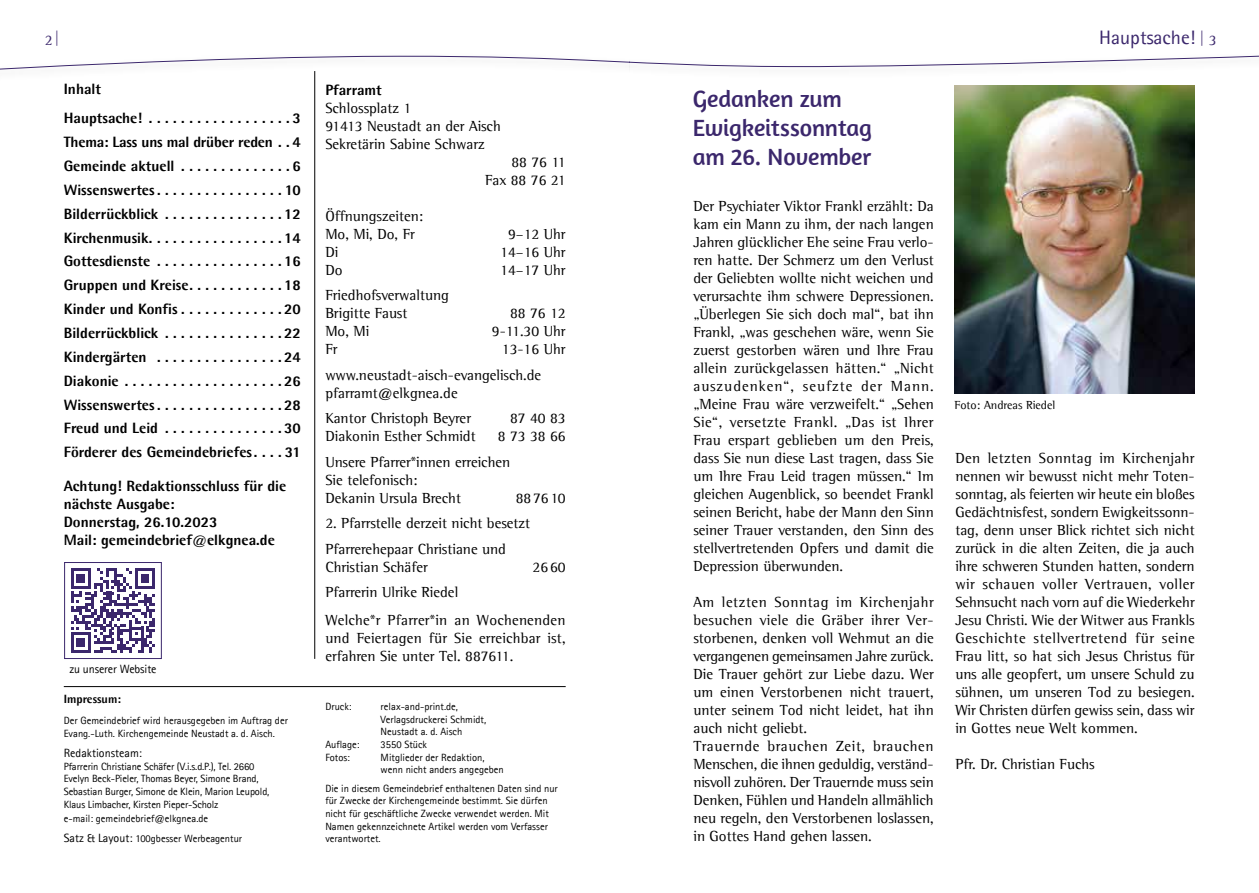
<style>
.page{position:relative;width:1259px;height:893px;background:#fff}
.page>*{position:absolute;margin:0;border:0;box-sizing:border-box;transform-origin:0 0}
.t1{font:24px/28.8px "Amaranth";letter-spacing:-.005em;color:#3b276c}
.t2{font:19.5px "Agfa Rotis Semisans";color:#3b276c}
.t3{font:15px/18px "Agfa Rotis Semi Serif";color:#000}
.t4{font:800 15px/23.9px "Agfa Rotis Semisans";color:#000}
.t5{font:15px "Agfa Rotis Semi Serif";color:#3b276c}
.t6{font:12px "Agfa Rotis Sans Serif";letter-spacing:-.005em;color:#000}
.t7{font:12px "Agfa Rotis Semi Serif";color:#000}
.t8{font:800 12px "Agfa Rotis Semisans";color:#000}
.t9{font:10.5px/12.6px "Agfa Rotis Sans Serif";color:#000}
.s1{font-family:"Agfa Rotis Semi Serif";font-size:15px}
.s2{font-size:12px}
</style>
<div class="page">
<svg style="left:0;top:55px;width:1259px;height:15px"></svg>
<svg style="left:71px;top:568px;width:84px;height:85px"></svg>
<div style="left:64px;top:562px;width:98px;height:97px;border:1px solid #3b276c"></div>
<hr style="left:64px;top:686px;width:502px;height:1px;background:#000">
<hr style="left:314px;top:71px;width:1px;height:588px;background:#000">
<img style="left:954px;top:85px;width:240px;height:308px">
<p class="t5" style="left:45px;top:30px;width:16px">2|</p>
<h2 class="t2" style="left:1099px;top:26px;width:119px">Hauptsache! <span class="s1">| 3</span></h2>
<p class="t4" style="left:325px;top:77px;width:58px">Pfarramt</p>
<p class="t3" style="left:325px;top:99px;width:177px">Schlossplatz 1<br>91413 Neustadt an der Aisch<br>Sekretärin Sabine Schwarz</p>
<p class="t3" style="left:485px;top:153px;width:82px;text-align:right">88 76 11<br>Fax 88 76 21</p>
<p class="t3" style="left:325px;top:207px;width:99px">Öffnungszeiten:<br>Mo, Mi, Do, Fr</p>
<p class="t4" style="left:64px;top:74px;width:238px;line-height:29px">Inhalt<br>Hauptsache! . . . . . . . . . . . . . . . . . 3</p>
<p class="t4" style="left:64px;top:130px;width:239px;text-align:justify">Thema: Lass uns mal drüber reden . 4<br>Gemeinde aktuell . . . . . . . . . . . . . 6<br>Wissenswertes . . . . . . . . . . . . . . . 10<br>Bilderrückblick . . . . . . . . . . . . . . 12<br>Kirchenmusik . . . . . . . . . . . . . . . . 14<br>Gottesdienste . . . . . . . . . . . . . . . 16<br>Gruppen und Kreise . . . . . . . . . . . 18<br>Kinder und Konfis . . . . . . . . . . . . 20<br>Bilderrückblick . . . . . . . . . . . . . . 22<br>Kindergärten . . . . . . . . . . . . . . . 24<br>Diakonie . . . . . . . . . . . . . . . . . . . 26<br>Wissenswertes . . . . . . . . . . . . . . . 28<br>Freud und Leid . . . . . . . . . . . . . . 30<br>Förderer des Gemeindebriefes . . . 31</p>
<h1 class="t1" style="left:692px;top:85px;width:181px">Gedanken zum<br>Ewigkeitssonntag am 26. November</h1>
<p class="t3" style="left:693px;top:197px;width:242px;text-align:justify">Der Psychiater Viktor Frankl erzählt: Da kam ein Mann zu ihm, der nach langen Jahren glücklicher Ehe seine Frau verlo&shy;ren hatte. Der Schmerz um den Verlust der Geliebten wollte nicht weichen und verursachte ihm schwere Depressionen. „Überlegen Sie sich doch mal“, bat ihn Frankl, „was geschehen wäre, wenn Sie zuerst gestorben wären und Ihre Frau allein zurückgelassen hätten.“ „Nicht auszudenken“, seufzte der Mann. „Meine Frau wäre verzweifelt.“ „Sehen Sie“, versetzte Frankl. „Das ist Ihrer Frau erspart geblieben um den Preis, dass Sie nun diese Last tragen, dass Sie um Ihre Frau Leid tragen müssen.“ Im gleichen Augenblick, so beendet Frankl seinen Bericht, habe der Mann den Sinn seiner Trauer verstanden, den Sinn des stellvertretenden Opfers und damit die Depression überwunden.</p>
<p class="t3" style="left:693px;top:593px;width:242px">Am letzten Sonntag im Kirchenjahr besuchen viele die Gräber ihrer Ver&shy;storbenen, denken voll Wehmut an die vergangenen gemeinsamen Jahre zurück.<br>Die Trauer gehört zur Liebe dazu. Wer um einen Verstorbenen nicht trauert, unter seinem Tod nicht leidet, hat ihn auch nicht geliebt.<br>Trauernde brauchen Zeit, brauchen Menschen, die ihnen geduldig, verständ&shy;nisvoll zuhören. Der Trauernde muss sein Denken, Fühlen und Handeln allmählich neu regeln, den Verstorbenen loslassen, in Gottes Hand gehen lassen.</p>
<p class="t3" style="left:508px;top:225px;width:59px">9–12 Uhr</p>
<p class="t3" style="left:325px;top:243px;width:15px">Di</p>
<p class="t3" style="left:500px;top:243px;width:67px">14–16 Uhr</p>
<p class="t3" style="left:325px;top:261px;width:19px">Do</p>
<p class="t3" style="left:500px;top:261px;width:67px">14–17 Uhr</p>
<p class="t3" style="left:325px;top:286px;width:125px">Friedhofsverwaltung<br>Brigitte Faust</p>
<p class="t3" style="left:510px;top:304px;width:57px">88 76 12</p>
<p class="t3" style="left:325px;top:322px;width:45px">Mo, Mi</p>
<p class="t3" style="left:492px;top:322px;width:75px">9-11.30 Uhr</p>
<p class="t3" style="left:325px;top:340px;width:14px">Fr</p>
<p class="t3" style="left:325px;top:336px;width:242px;line-height:25.5px;text-indent:177px">13-16 Uhr www.neustadt-aisch-evangelisch.de</p>
<p class="t3" style="left:325px;top:380px;width:147px;line-height:25.5px">pfarramt@elkgnea.de<br>Kantor Christoph Beyrer</p>
<p class="t7" style="left:954px;top:398px;width:102px">Foto: Andreas Riedel</p>
<p class="t3" style="left:510px;top:409px;width:57px">87 40 83</p>
<p class="t3" style="left:325px;top:427px;width:152px">Diakonin Esther Schmidt</p>
<p class="t3" style="left:325px;top:423px;width:242px;line-height:25.5px;text-indent:172px">8 73 38 66<br>Unsere Pfarrer*innen erreichen</p>
<p class="t3" style="left:325px;top:471px;width:137px">Sie telefonisch:<br>Dekanin Ursula Brecht</p>
<p class="t3" style="left:955px;top:449px;width:241px;text-align:justify">Den letzten Sonntag im Kirchenjahr nennen wir bewusst nicht mehr Toten&shy;sonntag, als feierten wir heute ein bloßes Gedächtnisfest, sondern Ewigkeitssonn&shy;tag, denn unser Blick richtet sich nicht zurück in die alten Zeiten, die ja auch ihre schweren Stunden hatten, sondern wir schauen voller Vertrauen, voller Sehnsucht nach vorn auf die Wiederkehr Jesu Christi. Wie der Witwer aus Frankls Geschichte stellvertretend für seine Frau litt, so hat sich Jesus Christus für uns alle geopfert, um unsere Schuld zu sühnen, um unseren Tod zu besiegen.<br>Wir Christen dürfen gewiss sein, dass wir in Gottes neue Welt kommen.</p>
<p class="t3" style="left:955px;top:755px;width:141px">Pfr. Dr. Christian Fuchs</p>
<p class="t4" style="left:64px;top:477px;width:224px;line-height:18px">Achtung! Redaktionsschluss für die nächste Ausgabe:<br>Donnerstag, 26.10.2023<br>Mail: gemeindebrief@elkgnea.de</p>
<p class="t3" style="left:516px;top:489px;width:51px">887610</p>
<p class="t3" style="left:325px;top:510px;width:206px;line-height:25.5px">2. Pfarrstelle derzeit nicht besetzt<br>Pfarrerehepaar Christiane und</p>
<p class="t3" style="left:325px;top:558px;width:104px">Christian Schäfer</p>
<p class="t3" style="left:532px;top:558px;width:35px">2660</p>
<p class="t3" style="left:325px;top:583px;width:134px">Pfarrerin Ulrike Riedel</p>
<p class="t3" style="left:325px;top:611px;width:242px;text-align:justify">Welche*r Pfarrer*in an Wochenenden und Feiertagen für Sie erreichbar ist, erfahren Sie unter Tel. 887611.</p>
<p class="t6" style="left:69px;top:661px;width:89px">zu unserer Website</p>
<p class="t8" style="left:64px;top:691px;width:59px">Impressum:</p>
<p class="t9" style="left:64px;top:714px;width:226px">Der Gemeindebrief wird herausgegeben im Auftrag der<br>Evang.-Luth. Kirchengemeinde Neustadt a. d. Aisch.</p>
<p class="t6" style="left:64px;top:746px;width:80px">Redaktionsteam:</p>
<p class="t9" style="left:64px;top:760px;width:207px">Pfarrerin Christiane Schäfer (V.i.s.d.P.), Tel. 2660<br>Evelyn Beck-Pieler, Thomas Beyer, Simone Brand, Sebastian Burger, Simone de Klein, Marion Leupold, Klaus Limbacher, Kirsten Pieper-Scholz</p>
<p class="t9" style="left:64px;top:808px;width:180px;line-height:20.4px">e-mail: gemeindebrief@elkgnea.de<br><span class="s2">Satz &amp; Layout:</span> 100gbesser Werbeagentur</p>
<p class="t9" style="left:325px;top:700px;width:28px">Druck:</p>
<p class="t9" style="left:381px;top:700px;width:107px">relax-and-print.de,<br>Verlagsdruckerei Schmidt,<br>Neustadt a. d. Aisch</p>
<p class="t9" style="left:325px;top:738px;width:36px">Auflage:</p>
<p class="t9" style="left:381px;top:738px;width:48px">3550 Stück</p>
<p class="t9" style="left:325px;top:751px;width:26px">Fotos:</p>
<p class="t9" style="left:381px;top:751px;width:125px">Mitglieder der Redaktion, wenn nicht anders angegeben</p>
<p class="t9" style="left:325px;top:782px;width:234px">Die in diesem Gemeindebrief enthaltenen Daten sind nur für Zwecke der Kirchengemeinde bestimmt. Sie dürfen nicht für geschäftliche Zwecke verwendet werden. Mit Namen gekennzeichnete Artikel werden vom Verfasser verantwortet.</p>
</div>
